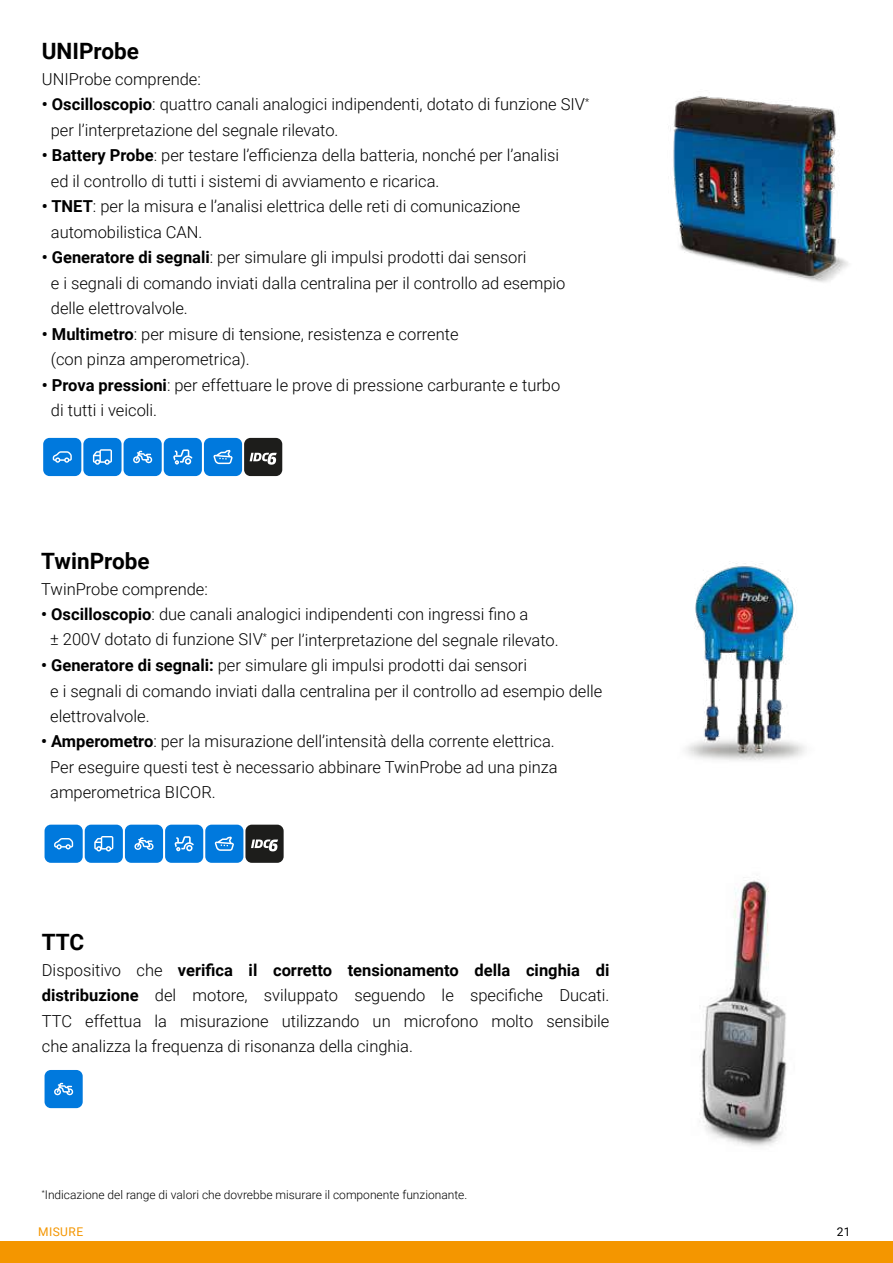
<style>
.page{position:relative;width:893px;height:1263px;background:#fff}
.page>*{position:absolute;margin:0;border:0;box-sizing:border-box;transform-origin:0 0}
.t1{font:700 22.5px "Roboto";color:#000}
.t2{font:300 16.5px/25.5px "Roboto";color:#000}
.t3{font:300 12px "Roboto";color:#000}
.t4{font:12px "Roboto";letter-spacing:.035em;color:#f49600}
.t5{font:12px "Roboto";color:#000}
.s1{font-weight:700}
</style>
<div class="page">
<img style="left:686px;top:563px;width:119px;height:198px">
<img style="left:699px;top:877px;width:88px;height:269px">
<div style="left:0;top:1242px;width:893px;height:21px;background:#f49600"></div>
<div style="left:43px;top:438px;width:38px;height:38px;background:#0079dd;border-radius:6px"></div>
<svg style="left:53px;top:451px;width:19px;height:12px"></svg>
<div style="left:83px;top:438px;width:39px;height:38px;background:#0079dd;border-radius:6px"></div>
<svg style="left:93px;top:449px;width:19px;height:16px"></svg>
<div style="left:124px;top:438px;width:38px;height:38px;background:#0079dd;border-radius:6px"></div>
<svg style="left:133px;top:451px;width:19px;height:12px"></svg>
<div style="left:164px;top:438px;width:38px;height:38px;background:#0079dd;border-radius:6px"></div>
<svg style="left:173px;top:449px;width:19px;height:15px"></svg>
<div style="left:204px;top:438px;width:38px;height:38px;background:#0079dd;border-radius:6px"></div>
<svg style="left:213px;top:450px;width:20px;height:14px"></svg>
<div style="left:244px;top:438px;width:38px;height:38px;background:#1d1d1b;border-radius:6px"></div>
<svg style="left:250px;top:453px;width:27px;height:12px"></svg>
<div style="left:45px;top:825px;width:38px;height:38px;background:#0079dd;border-radius:6px"></div>
<svg style="left:54px;top:838px;width:19px;height:11px"></svg>
<div style="left:85px;top:825px;width:38px;height:38px;background:#0079dd;border-radius:6px"></div>
<svg style="left:94px;top:836px;width:19px;height:15px"></svg>
<div style="left:125px;top:825px;width:38px;height:38px;background:#0079dd;border-radius:6px"></div>
<svg style="left:134px;top:837px;width:20px;height:13px"></svg>
<div style="left:165px;top:825px;width:38px;height:38px;background:#0079dd;border-radius:6px"></div>
<svg style="left:174px;top:836px;width:20px;height:15px"></svg>
<div style="left:205px;top:825px;width:38px;height:38px;background:#0079dd;border-radius:6px"></div>
<svg style="left:215px;top:836px;width:19px;height:15px"></svg>
<div style="left:245px;top:825px;width:39px;height:38px;background:#1d1d1b;border-radius:6px"></div>
<svg style="left:251px;top:839px;width:27px;height:12px"></svg>
<img style="left:670px;top:96px;width:178px;height:186px">
<div style="left:45px;top:1070px;width:38px;height:38px;background:#0079dd;border-radius:6px"></div>
<svg style="left:54px;top:1083px;width:19px;height:12px"></svg>
<h1 class="t1" style="left:42px;top:36px;width:99px">UNIProbe</h1>
<p class="t2" style="left:42px;top:66px;width:161px">UNIProbe comprende:</p>
<p class="t2" style="left:51px;top:91px;width:540px;text-indent:-9px"><span class="s1">• Oscilloscopio</span>: quattro canali analogici indipendenti, dotato di funzione SIV<sup>* </sup>per l’interpretazione del segnale rilevato.</p>
<p class="t2" style="left:51px;top:142px;width:510px;text-indent:-9px"><span class="s1">• Battery Probe</span>: per testare l’efficienza della batteria, nonché per l’analisi ed il controllo di tutti i sistemi di avviamento e ricarica.</p>
<p class="t2" style="left:51px;top:193px;width:471px;text-indent:-9px"><span class="s1">• TNET</span>: per la misura e l’analisi elettrica delle reti di comunicazione automobilistica CAN.</p>
<p class="t2" style="left:51px;top:244px;width:516px;text-indent:-9px"><span class="s1">• Generatore di segnali</span>: per simulare gli impulsi prodotti dai sensori<br>e i segnali di comando inviati dalla centralina per il controllo ad esempio delle elettrovalvole.</p>
<p class="t2" style="left:51px;top:321px;width:409px;text-indent:-9px"><span class="s1">• Multimetro</span>: per misure di tensione, resistenza e corrente (con pinza amperometrica).</p>
<p class="t2" style="left:51px;top:372px;width:511px;text-indent:-9px"><span class="s1">• Prova pressioni</span>: per effettuare le prove di pressione carburante e turbo di tutti i veicoli.</p>
<h1 class="t1" style="left:41px;top:545px;width:110px">TwinProbe</h1>
<p class="t2" style="left:41px;top:575px;width:168px">TwinProbe comprende:</p>
<p class="t2" style="left:50px;top:601px;width:510px;text-indent:-9px"><span class="s1">• Oscilloscopio</span>: due canali analogici indipendenti con ingressi fino a<br>± 200V dotato di funzione SIV<sup>*</sup> per l’interpretazione del segnale rilevato.</p>
<p class="t2" style="left:50px;top:652px;width:554px;text-indent:-9px"><span class="s1">• Generatore di segnali:</span> per simulare gli impulsi prodotti dai sensori<br>e i segnali di comando inviati dalla centralina per il controllo ad esempio delle elettrovalvole.</p>
<p class="t2" style="left:50px;top:728px;width:509px;text-indent:-9px"><span class="s1">• Amperometro</span>: per la misurazione dell’intensità della corrente elettrica.<br>Per eseguire questi test è necessario abbinare TwinProbe ad una pinza amperometrica BICOR.</p>
<h1 class="t1" style="left:42px;top:926px;width:44px">TTC</h1>
<p class="t2" style="left:42px;top:956px;width:569px;text-align:justify">Dispositivo che <span class="s1">verifica il corretto tensionamento della cinghia di distribuzione</span> del motore, sviluppato seguendo le specifiche Ducati.<br>TTC effettua la misurazione utilizzando un microfono molto sensibile che analizza la frequenza di risonanza della cinghia.</p>
<p class="t3" style="left:42px;top:1186px;width:427px"><sup>*</sup>Indicazione del range di valori che dovrebbe misurare il componente funzionante.</p>
<p class="t4" style="left:38px;top:1223px;width:46px">MISURE</p>
<p class="t5" style="left:837px;top:1223px;width:15px">21</p>
</div>
